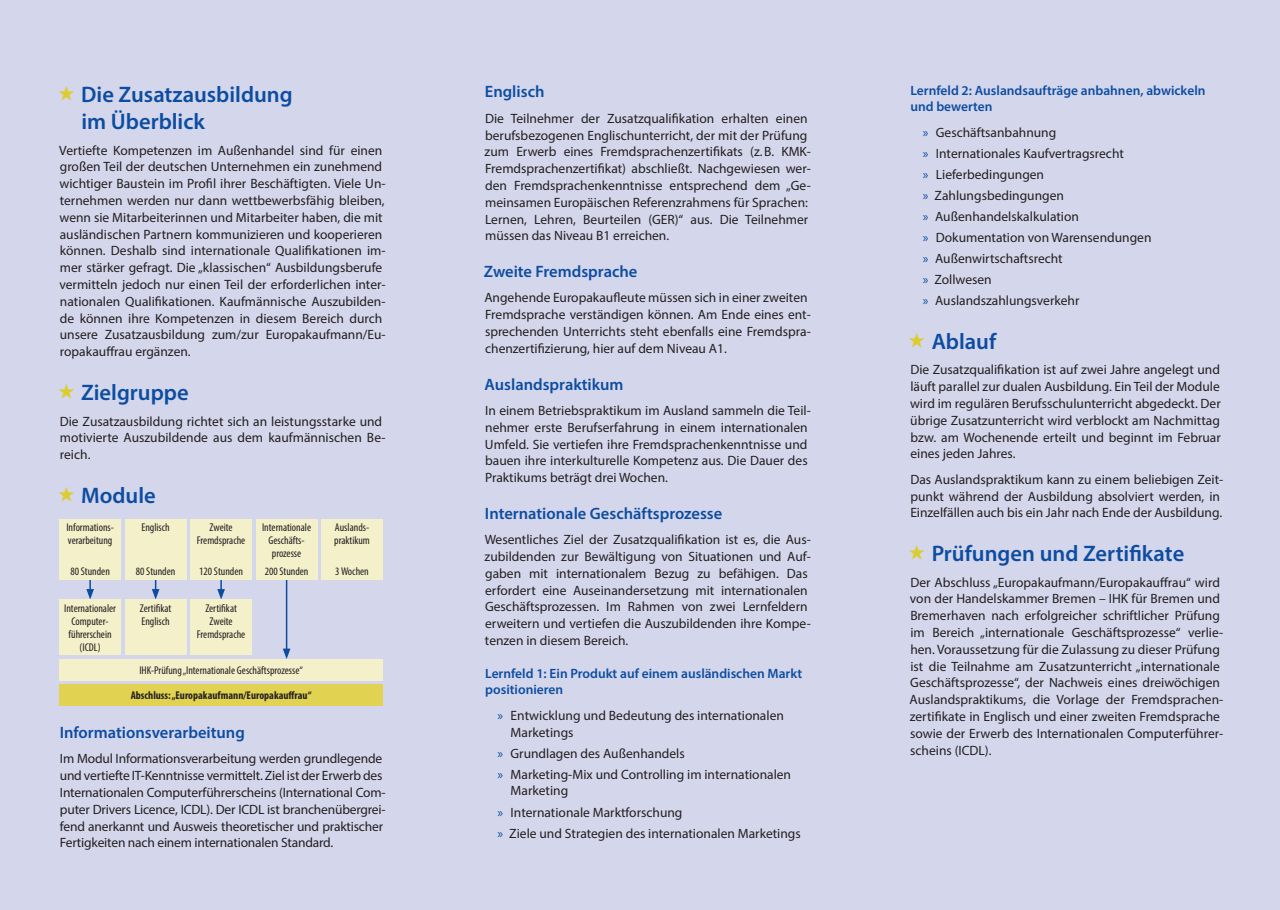
<style>
.page{position:relative;width:1280px;height:910px;background:#d4d6eb}
.page>*{position:absolute;margin:0;border:0;box-sizing:border-box;transform-origin:0 0}
.t1{font:600 22.5px/27px "Myriad Pro";color:#0d4da1}
.t2{font:600 16.5px "Myriad Pro";color:#0d4da1}
.t3{font:13.5px/16.8px "Myriad Pro";color:#231f20}
.t4{font:600 13.5px/16.2px "Myriad Pro";color:#0d4da1}
.t5{font:condensed 11.25px/12.8px "Myriad Pro";color:#231f20;text-align:center}
.t6{font:700 condensed 11.25px "Myriad Pro";color:#231f20}
.s1{color:#0d4da1}
</style>
<div class="page">
<svg style="left:86px;top:579px;width:8px;height:21px"></svg>
<svg style="left:152px;top:579px;width:7px;height:21px"></svg>
<svg style="left:217px;top:579px;width:8px;height:21px"></svg>
<hr style="left:286px;top:579px;width:1px;height:72px;background:#0d4da1">
<svg style="left:283px;top:649px;width:7px;height:10px"></svg>
<div style="left:60px;top:519px;width:61px;height:42px;background:#f4f0ca"></div>
<div style="left:60px;top:600px;width:61px;height:55px;background:#f4f0ca"></div>
<div style="left:60px;top:659px;width:323px;height:21px;background:#f4f0ca"></div>
<div style="left:60px;top:685px;width:323px;height:21px;background:#e1d251"></div>
<div style="left:60px;top:562px;width:61px;height:17px;background:#f4f0ca"></div>
<div style="left:125px;top:519px;width:61px;height:42px;background:#f4f0ca"></div>
<div style="left:125px;top:600px;width:61px;height:55px;background:#f4f0ca"></div>
<div style="left:125px;top:562px;width:61px;height:17px;background:#f4f0ca"></div>
<div style="left:190px;top:519px;width:62px;height:42px;background:#f4f0ca"></div>
<div style="left:190px;top:600px;width:62px;height:55px;background:#f4f0ca"></div>
<div style="left:190px;top:562px;width:62px;height:17px;background:#f4f0ca"></div>
<div style="left:256px;top:519px;width:61px;height:42px;background:#f4f0ca"></div>
<div style="left:256px;top:562px;width:61px;height:17px;background:#f4f0ca"></div>
<div style="left:321px;top:519px;width:62px;height:42px;background:#f4f0ca"></div>
<div style="left:321px;top:562px;width:62px;height:17px;background:#f4f0ca"></div>
<h1 class="t1" style="left:81px;top:81px;width:213px">Die Zusatzausbildung im Überblick</h1>
<p class="t3" style="left:59px;top:142px;width:328px">Vertiefte Kompetenzen im Außenhandel sind für einen großen Teil der deutschen Unternehmen ein zunehmend wichtiger Baustein im Profil ihrer Beschäftigten. Viele Un&shy;ternehmen werden nur dann wettbewerbsfähig bleiben, wenn sie Mitarbeiterinnen und Mitarbeiter haben, die mit ausländischen Partnern kommunizieren und kooperieren können. Deshalb sind internationale Qualifikationen im&shy;mer stärker gefragt. Die „klassischen“ Ausbildungsberufe vermitteln jedoch nur einen Teil der erforderlichen inter&shy;nationalen Qualifikationen. Kaufmännische Auszubilden&shy;de können ihre Kompetenzen in diesem Bereich durch unsere Zusatzausbildung zum/zur Europakaufmann/Eu&shy;ropakauffrau ergänzen.</p>
<h1 class="t1" style="left:81px;top:379px;width:109px">Zielgruppe</h1>
<p class="t3" style="left:60px;top:412px;width:327px">Die Zusatzausbildung richtet sich an leistungsstarke und motivierte Auszubildende aus dem kaufmännischen Be&shy;reich.</p>
<h1 class="t1" style="left:81px;top:482px;width:76px">Module</h1>
<p class="t5" style="left:66px;top:521px;width:49px;text-align:left">Informations&shy;verarbeitung</p>
<p class="t5" style="left:70px;top:565px;width:41px">80 Stunden</p>
<p class="t5" style="left:141px;top:521px;width:30px">Englisch</p>
<p class="t5" style="left:136px;top:565px;width:41px">80 Stunden</p>
<p class="t5" style="left:197px;top:521px;width:50px">Zweite<br>Fremdsprache</p>
<p class="t5" style="left:199px;top:565px;width:45px">120 Stunden</p>
<p class="t5" style="left:262px;top:521px;width:51px">Internationale<br>Geschäfts&shy;prozesse</p>
<p class="t5" style="left:265px;top:565px;width:45px">200 Stunden</p>
<p class="t5" style="left:334px;top:521px;width:37px;text-align:left">Auslands&shy;praktikum</p>
<p class="t5" style="left:335px;top:565px;width:35px">3 Wochen</p>
<p class="t5" style="left:64px;top:602px;width:53px">Internationaler<br>Computer&shy;führerschein (ICDL)</p>
<p class="t5" style="left:140px;top:602px;width:33px;text-align:left">Zertifikat<br>Englisch</p>
<p class="t5" style="left:197px;top:602px;width:50px">Zertifikat<br>Zweite<br>Fremdsprache</p>
<p class="t5" style="left:139px;top:663px;width:165px">IHK-Prüfung „Internationale Geschäftsprozesse“</p>
<p class="t6" style="left:131px;top:688px;width:182px">Abschluss: „Europakaufmann/Europakauffrau“</p>
<p class="t2" style="left:60px;top:722px;width:187px">Informationsverarbeitung</p>
<p class="t3" style="left:60px;top:750px;width:327px">Im Modul Informationsverarbeitung werden grundlegende und vertiefte IT-Kenntnisse vermittelt. Ziel ist der Erwerb des Internationalen Computerführerscheins (International Com&shy;puter Drivers Licence, ICDL). Der ICDL ist branchenübergrei&shy;fend anerkannt und Ausweis theoretischer und praktischer Fertigkeiten nach einem internationalen Standard.</p>
<p class="t2" style="left:485px;top:81px;width:61px">Englisch</p>
<p class="t3" style="left:485px;top:110px;width:328px">Die Teilnehmer der Zusatzqualifikation erhalten einen berufsbezogenen Englischunterricht, der mit der Prüfung zum Erwerb eines Fremdsprachenzertifikats (z.B. KMK-Fremdsprachenzertifikat) abschließt. Nachgewiesen wer&shy;den Fremdsprachenkenntnisse entsprechend dem „Ge&shy;meinsamen Europäischen Referenzrahmens für Sprachen:<br>Lernen, Lehren, Beurteilen (GER)“ aus. Die Teilnehmer müssen das Niveau B1 erreichen.</p>
<p class="t2" style="left:484px;top:261px;width:155px">Zweite Fremdsprache</p>
<p class="t3" style="left:484px;top:289px;width:328px">Angehende Europakaufleute müssen sich in einer zweiten Fremdsprache verständigen können. Am Ende eines ent&shy;sprechenden Unterrichts steht ebenfalls eine Fremdspra&shy;chenzertifizierung, hier auf dem Niveau A1.</p>
<p class="t2" style="left:485px;top:374px;width:141px">Auslandspraktikum</p>
<p class="t3" style="left:485px;top:402px;width:327px">In einem Betriebspraktikum im Ausland sammeln die Teil&shy;nehmer erste Berufserfahrung in einem internationalen Umfeld. Sie vertiefen ihre Fremdsprachenkenntnisse und bauen ihre interkulturelle Kompetenz aus. Die Dauer des Praktikums beträgt drei Wochen.</p>
<p class="t2" style="left:485px;top:503px;width:239px">Internationale Geschäftsprozesse</p>
<p class="t3" style="left:485px;top:531px;width:328px">Wesentliches Ziel der Zusatzqualifikation ist es, die Aus&shy;zubildenden zur Bewältigung von Situationen und Auf&shy;gaben mit internationalem Bezug zu befähigen. Das erfordert eine Auseinandersetzung mit internationalen Geschäftsprozessen. Im Rahmen von zwei Lernfeldern erweitern und vertiefen die Auszubildenden ihre Kompe&shy;tenzen in diesem Bereich.</p>
<p class="t4" style="left:485px;top:665px;width:318px">Lernfeld 1: Ein Produkt auf einem ausländischen Markt positionieren</p>
<p class="t3" style="left:511px;top:707px;width:275px;text-indent:-13px"><span class="s1">»</span> Entwicklung und Bedeutung des internationalen<br>Marketings</p>
<p class="t3" style="left:497px;top:742px;width:295px;line-height:21px"><span class="s1">»</span> Grundlagen des Außenhandels<br><span class="s1">»</span> Marketing-Mix und Controlling im internationalen</p>
<p class="t3" style="left:497px;top:780px;width:305px;line-height:21px;text-indent:13px">Marketing<br><span class="s1">»</span> Internationale Marktforschung<br><span class="s1">»</span> Ziele und Strategien des internationalen Marketings</p>
<p class="t4" style="left:910px;top:82px;width:297px">Lernfeld 2: Auslandsaufträge anbahnen, abwickeln und bewerten</p>
<p class="t3" style="left:923px;top:121px;width:230px;line-height:21px"><span class="s1">»</span> Geschäftsanbahnung<br><span class="s1">»</span> Internationales Kaufvertragsrecht<br><span class="s1">»</span> Lieferbedingungen<br><span class="s1">»</span> Zahlungsbedingungen<br><span class="s1">»</span> Außenhandelskalkulation<br><span class="s1">»</span> Dokumentation von Warensendungen <span class="s1">»</span> Außenwirtschaftsrecht<br><span class="s1">»</span> Zollwesen<br><span class="s1">»</span> Auslandszahlungsverkehr</p>
<h1 class="t1" style="left:932px;top:327px;width:66px">Ablauf</h1>
<p class="t3" style="left:910px;top:361px;width:312px;text-align:justify">Die Zusatzqualifikation ist auf zwei Jahre angelegt und läuft parallel zur dualen Ausbildung. Ein Teil der Module wird im regulären Berufsschulunterricht abgedeckt. Der übrige Zusatzunterricht wird verblockt am Nachmittag bzw. am Wochenende erteilt und beginnt im Februar eines jeden Jahres.</p>
<p class="t3" style="left:910px;top:471px;width:314px">Das Auslandspraktikum kann zu einem beliebigen Zeit&shy;punkt während der Ausbildung absolviert werden, in<br>Einzelfällen auch bis ein Jahr nach Ende der Ausbildung.</p>
<h1 class="t1" style="left:932px;top:540px;width:254px">Prüfungen und Zertifikate</h1>
<p class="t3" style="left:910px;top:573px;width:315px">Der Abschluss „Europakaufmann/Europakauffrau“ wird von der Handelskammer Bremen – IHK für Bremen und Bremerhaven nach erfolgreicher schriftlicher Prüfung im Bereich „internationale Geschäftsprozesse“ verlie&shy;hen. Voraussetzung für die Zulassung zu dieser Prüfung ist die Teilnahme am Zusatzunterricht „internationale Geschäftsprozesse“, der Nachweis eines dreiwöchigen Auslandspraktikums, die Vorlage der Fremdsprachen&shy;zertifikate in Englisch und einer zweiten Fremdsprache sowie der Erwerb des Internationalen Computerführer&shy;scheins (ICDL).</p>
</div>
